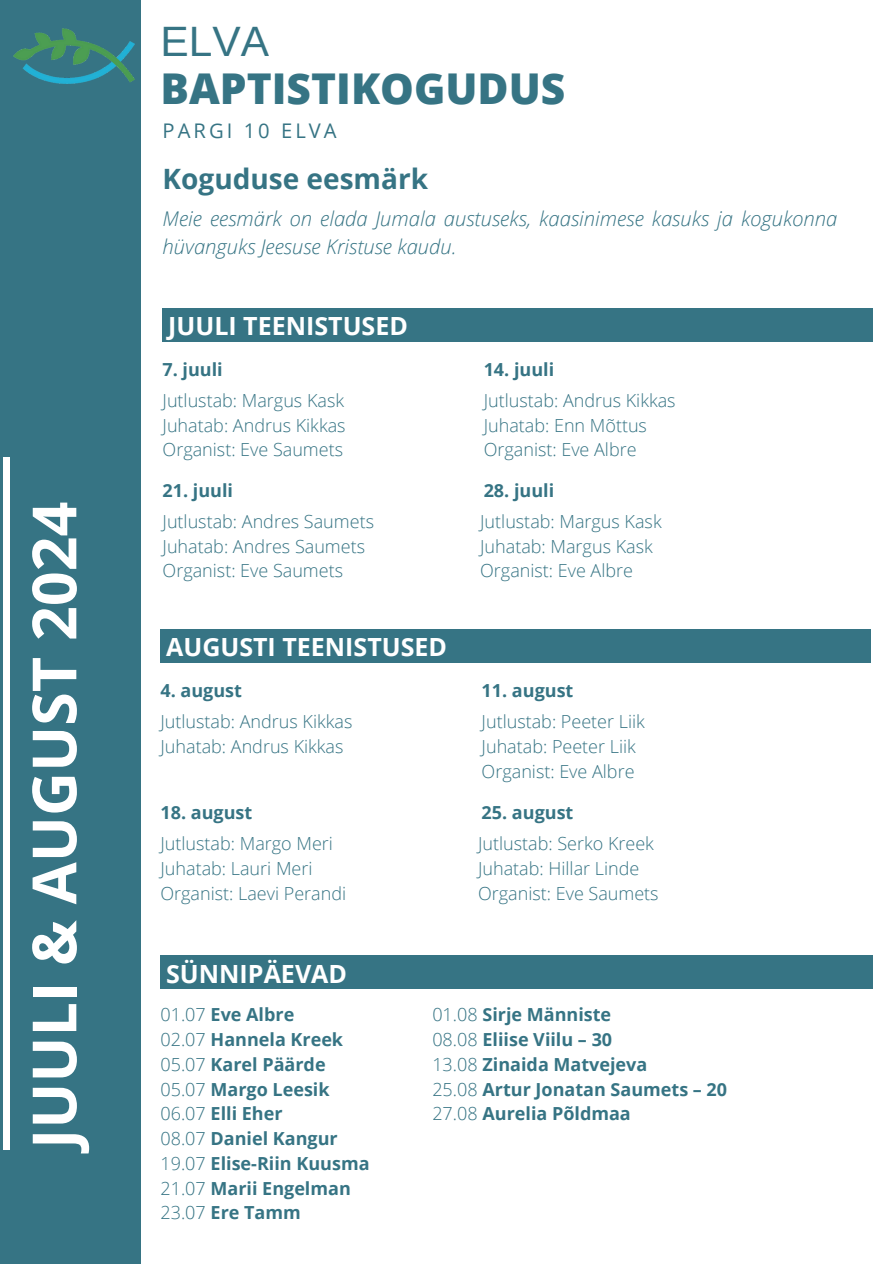
<style>
.page{position:relative;width:894px;height:1264px;background:#fff}
.page>*{position:absolute;margin:0;border:0;box-sizing:border-box;transform-origin:0 0}
.t1{font:700 61.05px "Open Sans";color:#fff}
.t2{font:800 42.45px "Open Sans";color:#367484}
.t3{font:42.45px "Arimo";color:#367484}
.t4{font:700 28.05px "Open Sans";color:#367484}
.t5{font:700 25.05px "Open Sans";color:#fff}
.t6{font:italic 300 20.25px/28.2px "Open Sans";color:#367484}
.t7{font:20.1px "Open Sans";letter-spacing:.15em;color:#367484}
.t8{font:300 18px "Open Sans";color:#367484}
.t9{font:700 18px "Open Sans";color:#367484}
.s1{font-weight:300}
</style>
<div class="page">
<div style="left:0;top:0;width:141px;height:1263px;background:#367484"></div>
<div style="left:3px;top:458px;width:7px;height:692px;background:#fff"></div>
<img style="left:13px;top:28px;width:122px;height:56px">
<div style="left:162px;top:308px;width:710px;height:34px;background:#367484"></div>
<div style="left:160px;top:629px;width:710px;height:34px;background:#367484"></div>
<div style="left:160px;top:955px;width:712px;height:34px;background:#367484"></div>
<p class="t1" style="left:11px;top:1148px;width:648px;rotate:-90deg">JUULI &amp; AUGUST 2024</p>
<p class="t3" style="left:160px;top:17px;width:110px">ELVA</p>
<h4 class="t2" style="left:160px;top:59px;width:406px">BAPTISTIKOGUDUS</h4>
<h3 class="t7" style="left:162px;top:116px;width:175px">PARGI 10 ELVA</h3>
<h2 class="t4" style="left:162px;top:159px;width:267px">Koguduse eesmärk</h2>
<h6 class="t6" style="left:162px;top:204px;width:676px">Meie eesmärk on elada Jumala austuseks, kaasinimese kasuks ja kogukonna hüvanguks Jeesuse Kristuse kaudu.</h6>
<h5 class="t5" style="left:168px;top:308px;width:241px">JUULI TEENISTUSED</h5>
<p class="t9" style="left:162px;top:357px;width:62px">7. juuli</p>
<p class="t8" style="left:162px;top:388px;width:183px">Jutlustab: Margus Kask</p>
<p class="t8" style="left:162px;top:412px;width:184px">Juhatab: Andrus Kikkas</p>
<p class="t8" style="left:162px;top:437px;width:182px">Organist: Eve Saumets</p>
<p class="t9" style="left:483px;top:357px;width:72px">14. juuli</p>
<p class="t8" style="left:483px;top:388px;width:193px">Jutlustab: Andrus Kikkas</p>
<p class="t8" style="left:483px;top:412px;width:165px">Juhatab: Enn Mõttus</p>
<p class="t8" style="left:483px;top:437px;width:154px">Organist: Eve Albre</p>
<p class="t9" style="left:162px;top:477px;width:72px">21. juuli</p>
<p class="t9" style="left:483px;top:477px;width:72px">28. juuli</p>
<p class="t8" style="left:480px;top:508px;width:183px">Jutlustab: Margus Kask</p>
<p class="t8" style="left:480px;top:533px;width:174px">Juhatab: Margus Kask</p>
<p class="t8" style="left:480px;top:558px;width:154px">Organist: Eve Albre</p>
<p class="t8" style="left:162px;top:508px;width:213px">Jutlustab: Andres Saumets</p>
<p class="t8" style="left:162px;top:533px;width:204px">Juhatab: Andres Saumets</p>
<p class="t8" style="left:162px;top:558px;width:182px">Organist: Eve Saumets</p>
<h5 class="t5" style="left:166px;top:629px;width:282px">AUGUSTI TEENISTUSED</h5>
<p class="t9" style="left:160px;top:678px;width:83px">4. august</p>
<p class="t8" style="left:160px;top:708px;width:193px">Jutlustab: Andrus Kikkas</p>
<p class="t8" style="left:160px;top:733px;width:184px">Juhatab: Andrus Kikkas</p>
<p class="t9" style="left:481px;top:678px;width:93px">11. august</p>
<p class="t8" style="left:481px;top:708px;width:165px">Jutlustab: Peeter Liik</p>
<p class="t8" style="left:481px;top:733px;width:156px">Juhatab: Peeter Liik</p>
<p class="t8" style="left:481px;top:758px;width:154px">Organist: Eve Albre</p>
<p class="t9" style="left:160px;top:800px;width:93px">18. august</p>
<p class="t9" style="left:481px;top:800px;width:93px">25. august</p>
<p class="t8" style="left:478px;top:831px;width:177px">Jutlustab: Serko Kreek</p>
<p class="t8" style="left:478px;top:855px;width:163px">Juhatab: Hillar Linde</p>
<p class="t8" style="left:478px;top:880px;width:182px">Organist: Eve Saumets</p>
<p class="t8" style="left:160px;top:831px;width:174px">Jutlustab: Margo Meri</p>
<p class="t8" style="left:160px;top:855px;width:153px">Juhatab: Lauri Meri</p>
<p class="t8" style="left:160px;top:880px;width:187px">Organist: Laevi Perandi</p>
<h5 class="t5" style="left:166px;top:956px;width:182px">SÜNNIPÄEVAD</h5>
<p class="t9" style="left:160px;top:1002px;width:135px"><span class="s1">01.07</span> Eve Albre</p>
<p class="t9" style="left:160px;top:1026px;width:184px"><span class="s1">02.07</span> Hannela Kreek</p>
<p class="t9" style="left:160px;top:1051px;width:167px"><span class="s1">05.07</span> Karel Päärde</p>
<p class="t9" style="left:160px;top:1076px;width:171px"><span class="s1">05.07</span> Margo Leesik</p>
<p class="t9" style="left:160px;top:1101px;width:123px"><span class="s1">06.07</span> Elli Eher</p>
<p class="t9" style="left:160px;top:1125px;width:179px"><span class="s1">08.07</span> Daniel Kangur</p>
<p class="t9" style="left:160px;top:1150px;width:210px"><span class="s1">19.07</span> Elise-Riin Kuusma</p>
<p class="t9" style="left:160px;top:1175px;width:192px"><span class="s1">21.07</span> Marii Engelman</p>
<p class="t9" style="left:160px;top:1200px;width:142px"><span class="s1">23.07</span> Ere Tamm</p>
<p class="t9" style="left:432px;top:1002px;width:180px"><span class="s1">01.08</span> Sirje Männiste</p>
<p class="t9" style="left:432px;top:1026px;width:181px"><span class="s1">08.08</span> Eliise Viilu – 30</p>
<p class="t9" style="left:432px;top:1051px;width:216px"><span class="s1">13.08</span> Zinaida Matvejeva</p>
<p class="t9" style="left:432px;top:1076px;width:296px"><span class="s1">25.08</span> Artur Jonatan Saumets – 20</p>
<p class="t9" style="left:432px;top:1101px;width:200px"><span class="s1">27.08</span> Aurelia Põldmaa</p>
</div>
